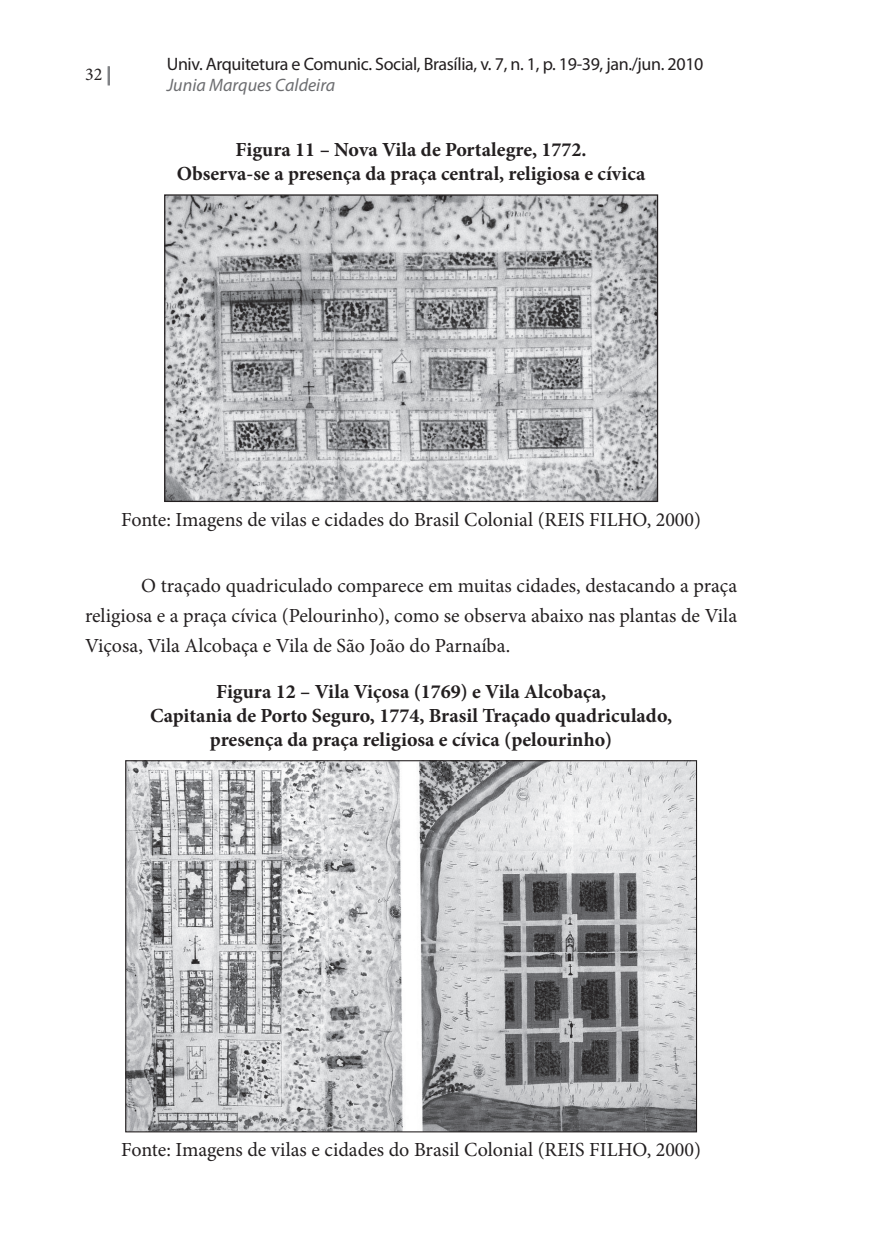
<style>
.page{position:relative;width:879px;height:1248px;background:#fff}
.page>*{position:absolute;margin:0;border:0;box-sizing:border-box;transform-origin:0 0}
.t1{font:20px/30px "Minion Pro";color:#231f20;text-align:justify}
.t2{font:700 20px/24px "Minion Pro";color:#231f20;text-align:center}
.t3{font:18px "Myriad Pro";letter-spacing:-.02em;color:#231f20}
.t4{font:italic 18px "Myriad Pro";color:#6c6d70}
.t5{font:18px "Minion Pro";color:#231f20}
.s1{color:#808285}
</style>
<div class="page">
<svg style="left:108px;top:66px;width:2px;height:19px"></svg>
<img style="left:166px;top:196px;width:490px;height:304px">
<div style="left:164px;top:194px;width:494px;height:308px;border:1px solid #231f20"></div>
<img style="left:127px;top:762px;width:568px;height:368px">
<p class="t5" style="left:85px;top:63px;width:28px">32 <span class="s1">|</span></p>
<p class="t3" style="left:167px;top:53px;width:538px">Univ. Arquitetura e Comunic. Social, Brasília, v. 7, n. 1, p. 19-39, jan./jun. 2010</p>
<p class="t4" style="left:167px;top:74px;width:170px">Junia Marques Caldeira</p>
<p class="t2" style="left:177px;top:138px;width:470px">Figura 11 – Nova Vila de Portalegre, 1772.<br>Observa-se a presença da praça central, religiosa e cívica</p>
<p class="t1" style="left:121px;top:504px;width:581px">Fonte: Imagens de vilas e cidades do Brasil Colonial (REIS FILHO, 2000)</p>
<p class="t1" style="left:85px;top:570px;width:653px;text-indent:56px">O traçado quadriculado comparece em muitas cidades, destacando a praça religiosa e a praça cívica (Pelourinho), como se observa abaixo nas plantas de Vila Viçosa, Vila Alcobaça e Vila de São João do Parnaíba.</p>
<p class="t2" style="left:150px;top:679px;width:523px">Figura 12 – Vila Viçosa (1769) e Vila Alcobaça,<br>Capitania de Porto Seguro, 1774, Brasil Traçado quadriculado, presença da praça religiosa e cívica (pelourinho)</p>
<p class="t1" style="left:121px;top:1134px;width:581px">Fonte: Imagens de vilas e cidades do Brasil Colonial (REIS FILHO, 2000)</p>
</div>
